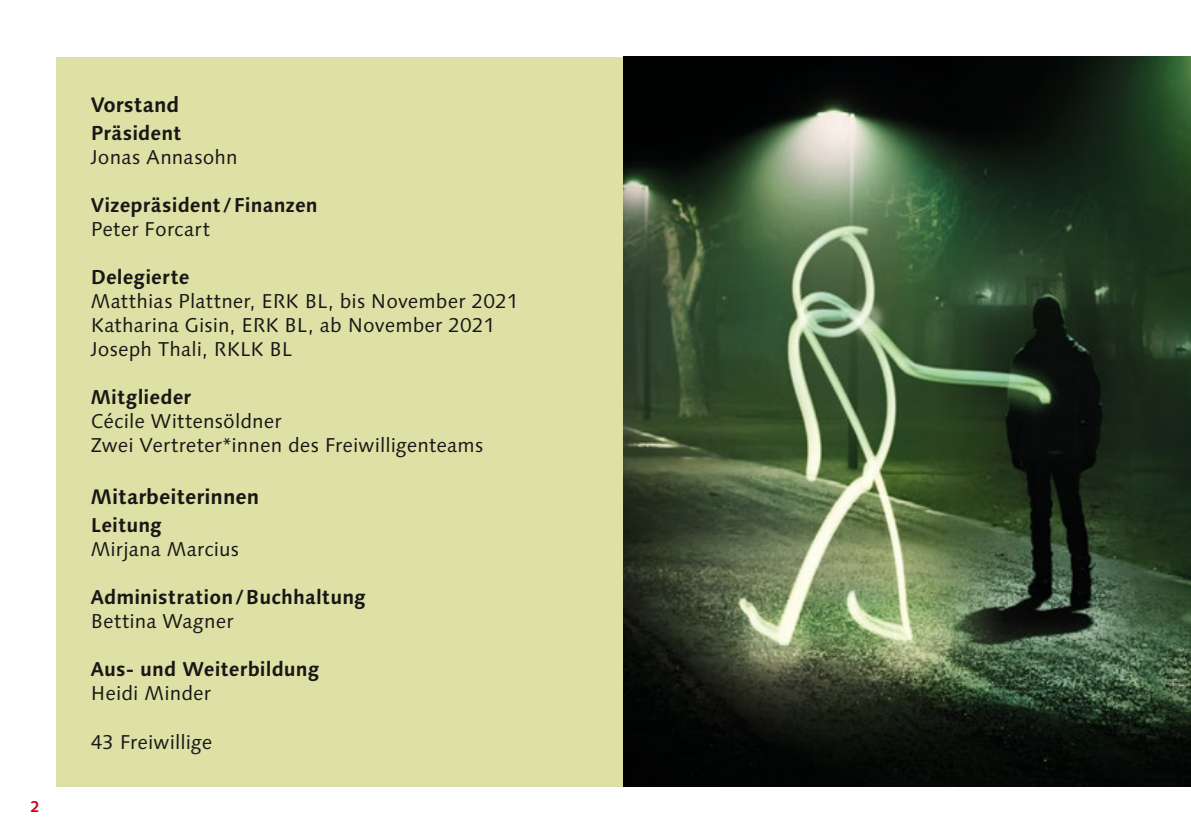
<style>
.page{position:relative;width:1191px;height:840px;background:#fff}
.page>*{position:absolute;margin:0;border:0;box-sizing:border-box;transform-origin:0 0}
.Titel_Vorstand{font:700 21px "Syntax Next LT Pro";color:#181716}
.Name{font:20px "Syntax Next LT Pro";letter-spacing:.005em;color:#181716}
.Funktion{font:700 20px "Syntax Next LT Pro";letter-spacing:.005em;color:#181716}
.t1{font:700 16px "Syntax LT Std";color:#d2001a}
</style>
<div class="page">
<div style="left:57px;top:57px;width:1077px;height:729px;background:#dde1a6"></div>
<img style="left:624px;top:57px;width:567px;height:729px">
<p class="t1" style="left:31px;top:797px;width:10px">2</p>
<p class="Titel_Vorstand" style="left:91px;top:91px;width:90px">Vorstand</p>
<p class="Funktion" style="left:91px;top:120px;width:92px">Präsident</p>
<p class="Name" style="left:91px;top:144px;width:148px">Jonas Annasohn</p>
<p class="Funktion" style="left:91px;top:192px;width:228px">Vizepräsident /Finanzen</p>
<p class="Name" style="left:91px;top:216px;width:121px">Peter Forcart</p>
<p class="Funktion" style="left:91px;top:264px;width:100px">Delegierte</p>
<p class="Name" style="left:91px;top:288px;width:429px">Matthias Plattner, ERK BL, bis November 2021</p>
<p class="Name" style="left:91px;top:312px;width:406px">Katharina Gisin, ERK BL, ab November 2021</p>
<p class="Name" style="left:91px;top:336px;width:203px">Joseph Thali, RKLK BL</p>
<p class="Funktion" style="left:91px;top:384px;width:102px">Mitglieder</p>
<p class="Name" style="left:91px;top:408px;width:192px">Cécile Wittensöldner</p>
<p class="Name" style="left:91px;top:432px;width:394px">Zwei Vertreter*innen des Freiwilligenteams</p>
<p class="Titel_Vorstand" style="left:91px;top:483px;width:170px">Mitarbeiterinnen</p>
<p class="Funktion" style="left:91px;top:512px;width:73px">Leitung</p>
<p class="Name" style="left:91px;top:536px;width:150px">Mirjana Marcius</p>
<p class="Funktion" style="left:91px;top:584px;width:277px">Administration/Buchhaltung</p>
<p class="Name" style="left:91px;top:608px;width:144px">Bettina Wagner</p>
<p class="Funktion" style="left:91px;top:656px;width:230px">Aus- und Weiterbildung</p>
<p class="Name" style="left:91px;top:680px;width:122px">Heidi Minder</p>
<p class="Name" style="left:91px;top:728px;width:123px">43 Freiwillige</p>
</div>
